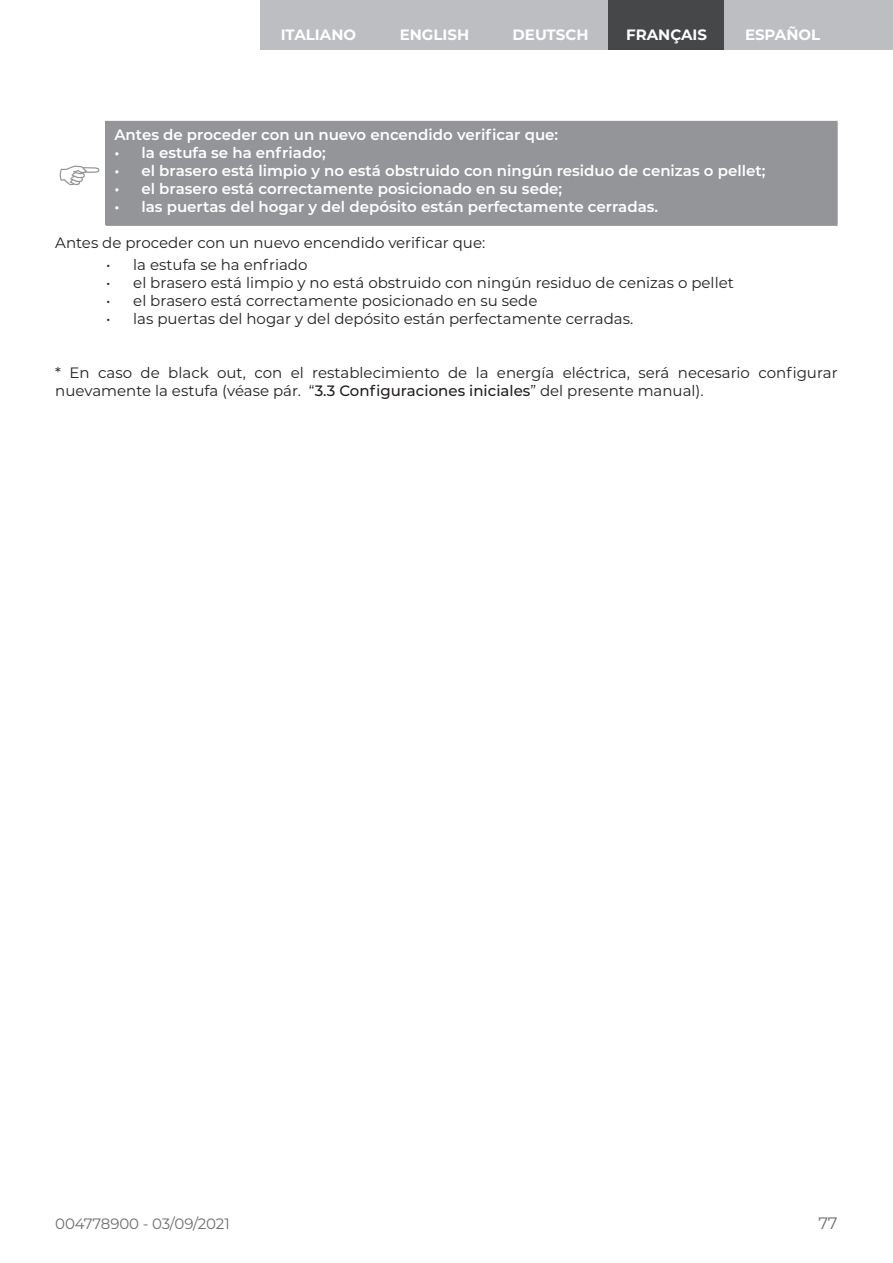
<style>
.page{position:relative;width:893px;height:1263px;background:#fff}
.page>*{position:absolute;margin:0;border:0;box-sizing:border-box;transform-origin:0 0}
.t1{font:16.5px "Montserrat";color:#6c6d70}
.t2{font:15px/18px "Montserrat";color:#231f20}
.t3{font:600 15px "Montserrat";color:#fff}
.t4{font:700 15px "Montserrat";color:#fff}
.t5{font:15px "Montserrat";letter-spacing:-.01em;color:#6c6d70}
.s1{font-weight:500}
</style>
<div class="page">
<div style="left:260px;top:0;width:116px;height:50px;background:#bdbec1"></div>
<div style="left:376px;top:0;width:116px;height:50px;background:#bdbec1"></div>
<div style="left:492px;top:0;width:117px;height:50px;background:#bdbec1"></div>
<div style="left:609px;top:0;width:116px;height:50px;background:#454749"></div>
<div style="left:725px;top:0;width:168px;height:50px;background:#bdbec1"></div>
<div style="left:106px;top:122px;width:731px;height:103px;background:#939598"></div>
<hr style="left:106px;top:121px;width:732px;height:1px;background:#939598">
<hr style="left:836px;top:122px;width:2px;height:102px;background:#939598">
<hr style="left:106px;top:224px;width:732px;height:2px;background:#939598">
<svg style="left:60px;top:166px;width:39px;height:19px"></svg>
<p class="t4" style="left:281px;top:24px;width:77px">ITALIANO</p>
<p class="t4" style="left:400px;top:24px;width:71px">ENGLISH</p>
<p class="t4" style="left:513px;top:24px;width:77px">DEUTSCH</p>
<p class="t4" style="left:626px;top:24px;width:82px">FRANÇAIS</p>
<p class="t4" style="left:745px;top:24px;width:77px">ESPAÑOL</p>
<p class="t3" style="left:114px;top:124px;width:445px">Antes de proceder con un nuevo encendido verificar que:</p>
<p class="t3" style="left:114px;top:142px;width:213px">• la estufa se ha enfriado;</p>
<p class="t3" style="left:114px;top:160px;width:652px">• el brasero está limpio y no está obstruido con ningún residuo de cenizas o pellet;</p>
<p class="t3" style="left:114px;top:178px;width:449px">• el brasero está correctamente posicionado en su sede;</p>
<p class="t3" style="left:114px;top:196px;width:545px">• las puertas del hogar y del depósito están perfectamente cerradas.</p>
<p class="t2" style="left:55px;top:233px;width:431px">Antes de proceder con un nuevo encendido verificar que:</p>
<p class="t2" style="left:106px;top:256px;width:203px">• la estufa se ha enfriado</p>
<p class="t2" style="left:106px;top:274px;width:629px">• el brasero está limpio y no está obstruido con ningún residuo de cenizas o pellet</p>
<p class="t2" style="left:106px;top:292px;width:433px">• el brasero está correctamente posicionado en su sede</p>
<p class="t2" style="left:106px;top:310px;width:529px">• las puertas del hogar y del depósito están perfectamente cerradas.</p>
<p class="t2" style="left:55px;top:364px;width:784px">* En caso de black out, con el restablecimiento de la energía eléctrica, será necesario configurar nuevamente la estufa (véase pár. “<span class="s1">3.3 Configuraciones iniciales</span>” del presente manual).</p>
<p class="t5" style="left:55px;top:1213px;width:176px">004778900 - 03/09/2021</p>
<p class="t1" style="left:818px;top:1212px;width:21px">77</p>
</div>
